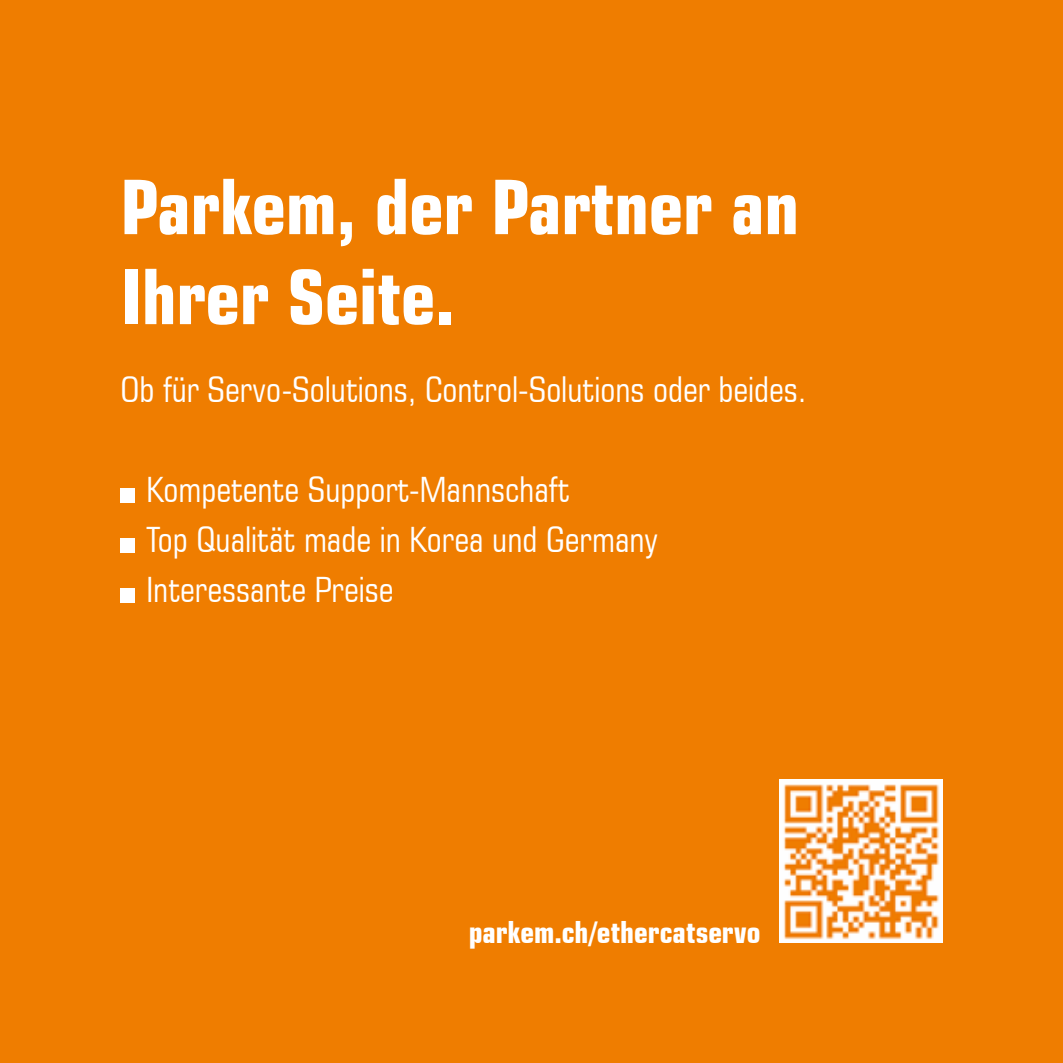
<style>
.page{position:relative;width:1063px;height:1063px;background:#ef7d00}
.page>*{position:absolute;margin:0;border:0;box-sizing:border-box;transform-origin:0 0}
.t1{font:700 condensed 75px/90px "Square 721 BT";color:#fff}
.t2{font:condensed 35px/50px "Square 721 BT";color:#fff}
.t3{font:700 condensed 30px "Square 721 BT";color:#fff}
</style>
<div class="page">
<div style="left:121px;top:488px;width:14px;height:14px;background:#fff"></div>
<div style="left:121px;top:538px;width:14px;height:14px;background:#fff"></div>
<div style="left:121px;top:588px;width:14px;height:14px;background:#fff"></div>
<img style="left:780px;top:780px;width:163px;height:163px">
<h1 class="t1" style="left:121px;top:162px;width:680px">Parkem, der Partner an<br>Ihrer Seite.</h1>
<p class="t2" style="left:121px;top:364px;width:687px">Ob für Servo-Solutions, Control-Solutions oder beides.</p>
<p class="t2" style="left:146px;top:464px;width:513px">Kompetente Support-Mannschaft<br>Top Qualität made in Korea und Germany<br>Interessante Preise</p>
<p class="t3" style="left:469px;top:914px;width:293px">parkem.ch/ethercatservo</p>
</div>
